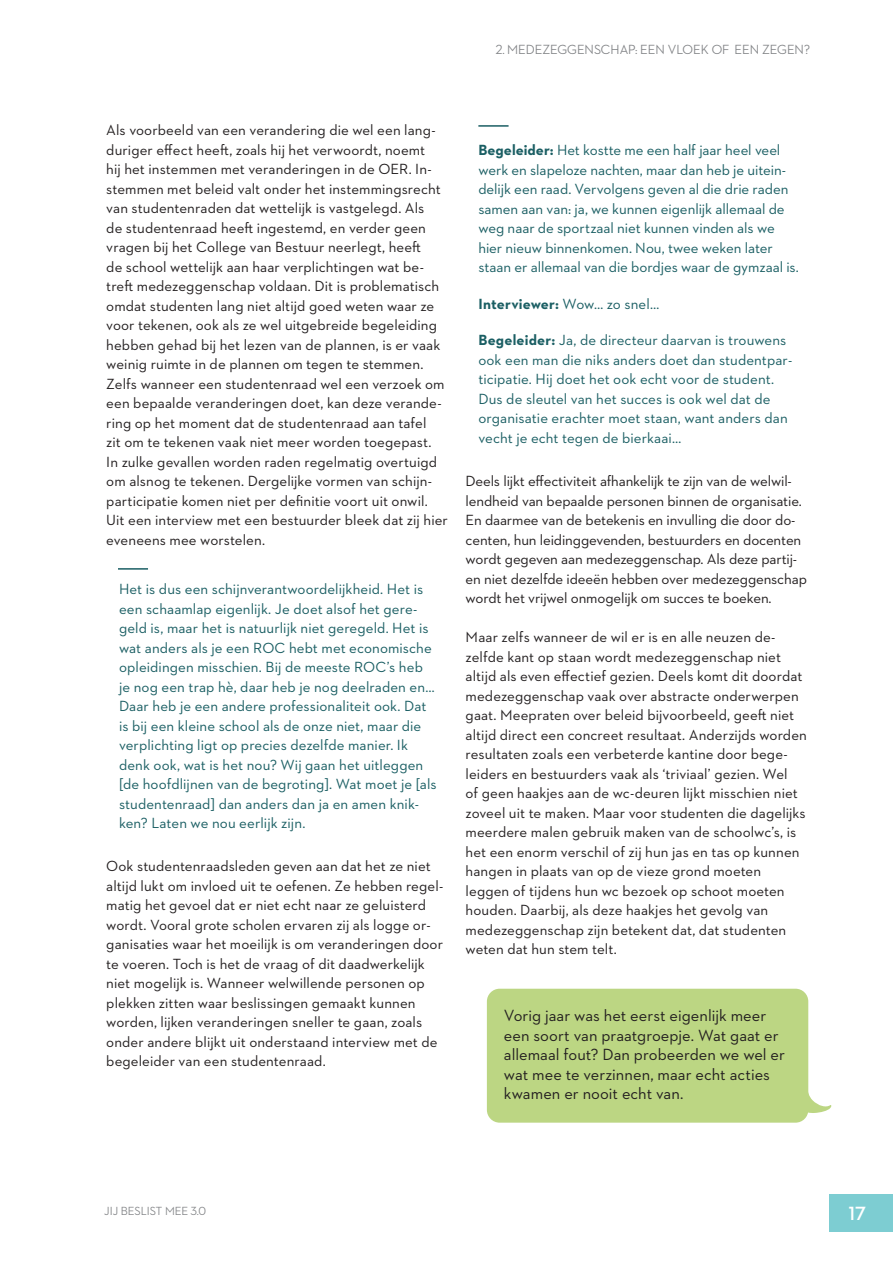
<style>
.page{position:relative;width:893px;height:1263px;background:#fff}
.page>*{position:absolute;margin:0;border:0;box-sizing:border-box;transform-origin:0 0}
.t1{font:700 19.5px "Neutraface 2 Display";color:#fff}
.t2{font:16.5px/19.5px "Neutraface 2 Text";color:#231f20}
.t3{font:15px/19.5px "Neutraface 2 Text";letter-spacing:.005em;color:#231f20}
.t4{font:15px/19.5px "Neutraface 2 Text";letter-spacing:.005em;color:#1a5e63}
.t5{font:700 15px "Neutraface 2 Text";letter-spacing:.01em;color:#1a5e63}
.t6{font:500 13.5px "Neutraface 2 Display";color:#808285}
.t7{font:500 12px "Neutraface 2 Display";color:#808285}
.s1{font-weight:700}
.s2{font-weight:400}
</style>
<div class="page">
<div style="left:829px;top:1194px;width:64px;height:37px;background:#7dcdd2"></div>
<hr style="left:478px;top:125px;width:31px;height:2px;background:#1a5e63">
<hr style="left:119px;top:568px;width:29px;height:2px;background:#1a5e63">
<div style="left:487px;top:989px;width:321px;height:134px;background:#bcd683;border-radius:13px"></div>
<svg style="left:808px;top:1088px;width:24px;height:25px"></svg>
<p class="t6" style="left:495px;top:42px;width:316px">2. MEDEZEGGENSCHAP: EEN VLOEK OF EEN ZEGEN?</p>
<p class="t3" style="left:106px;top:120px;width:343px">Als voorbeeld van een verandering die wel een lang&shy;duriger effect heeft, zoals hij het verwoordt, noemt<br>hij het instemmen met veranderingen in de OER. In&shy;stemmen met beleid valt onder het instemmingsrecht van studentenraden dat wettelijk is vastgelegd. Als<br>de studentenraad heeft ingestemd, en verder geen vragen bij het College van Bestuur neerlegt, heeft<br>de school wettelijk aan haar verplichtingen wat be&shy;treft medezeggenschap voldaan. Dit is problematisch omdat studenten lang niet altijd goed weten waar ze voor tekenen, ook als ze wel uitgebreide begeleiding hebben gehad bij het lezen van de plannen, is er vaak weinig ruimte in de plannen om tegen te stemmen.<br>Zelfs wanneer een studentenraad wel een verzoek om een bepaalde veranderingen doet, kan deze verande&shy;ring op het moment dat de studentenraad aan tafel<br>zit om te tekenen vaak niet meer worden toegepast.<br>In zulke gevallen worden raden regelmatig overtuigd om alsnog te tekenen. Dergelijke vormen van schijn&shy;participatie komen niet per definitie voort uit onwil.<br>Uit een interview met een bestuurder bleek dat zij hier eveneens mee worstelen.</p>
<p class="t4" style="left:119px;top:579px;width:319px">Het is dus een schijnverantwoordelijkheid. Het is een schaamlap eigenlijk. Je doet alsof het gere&shy;geld is, maar het is natuurlijk niet geregeld. Het is wat anders als je een ROC hebt met economische opleidingen misschien. Bij de meeste ROC’s heb je nog een trap hè, daar heb je nog deelraden en… Daar heb je een andere professionaliteit ook. Dat is bij een kleine school als de onze niet, maar die verplichting ligt op precies dezelfde manier. Ik denk ook, wat is het nou? Wij gaan het uitleggen [de hoofdlijnen van de begroting]. Wat moet je [als studentenraad] dan anders dan ja en amen knik&shy;ken? Laten we nou eerlijk zijn.</p>
<p class="t3" style="left:106px;top:856px;width:338px">Ook studentenraadsleden geven aan dat het ze niet altijd lukt om invloed uit te oefenen. Ze hebben regel&shy;matig het gevoel dat er niet echt naar ze geluisterd wordt. Vooral grote scholen ervaren zij als logge or&shy;ganisaties waar het moeilijk is om veranderingen door te voeren. Toch is het de vraag of dit daadwerkelijk niet mogelijk is. Wanneer welwillende personen op plekken zitten waar beslissingen gemaakt kunnen worden, lijken veranderingen sneller te gaan, zoals onder andere blijkt uit onderstaand interview met de begeleider van een studentenraad.</p>
<p class="t4" style="left:478px;top:140px;width:322px"><span class="s1">Begeleider:</span> Het kostte me een half jaar heel veel werk en slapeloze nachten, maar dan heb je uitein&shy;delijk een raad. Vervolgens geven al die drie raden samen aan van: ja, we kunnen eigenlijk allemaal de weg naar de sportzaal niet kunnen vinden als we hier nieuw binnenkomen. Nou, twee weken later staan er allemaal van die bordjes waar de gymzaal is.</p>
<p class="t5" style="left:478px;top:294px;width:182px">Interviewer: <span class="s2">Wow… zo snel…</span></p>
<p class="t4" style="left:478px;top:330px;width:315px"><span class="s1">Begeleider:</span> Ja, de directeur daarvan is trouwens ook een man die niks anders doet dan studentpar&shy;ticipatie. Hij doet het ook echt voor de student.<br>Dus de sleutel van het succes is ook wel dat de organisatie erachter moet staan, want anders dan vecht je echt tegen de bierkaai…</p>
<p class="t3" style="left:466px;top:471px;width:343px">Deels lijkt effectiviteit afhankelijk te zijn van de welwil&shy;lendheid van bepaalde personen binnen de organisatie.<br>En daarmee van de betekenis en invulling die door do&shy;centen, hun leidinggevenden, bestuurders en docenten wordt gegeven aan medezeggenschap. Als deze partij&shy;en niet dezelfde ideeën hebben over medezeggenschap wordt het vrijwel onmogelijk om succes te boeken.</p>
<p class="t3" style="left:466px;top:627px;width:343px">Maar zelfs wanneer de wil er is en alle neuzen de&shy;zelfde kant op staan wordt medezeggenschap niet altijd als even effectief gezien. Deels komt dit doordat medezeggenschap vaak over abstracte onderwerpen gaat. Meepraten over beleid bijvoorbeeld, geeft niet altijd direct een concreet resultaat. Anderzijds worden resultaten zoals een verbeterde kantine door bege&shy;leiders en bestuurders vaak als ‘triviaal’ gezien. Wel<br>of geen haakjes aan de wc-deuren lijkt misschien niet zoveel uit te maken. Maar voor studenten die dagelijks meerdere malen gebruik maken van de schoolwc’s, is het een enorm verschil of zij hun jas en tas op kunnen hangen in plaats van op de vieze grond moeten leggen of tijdens hun wc bezoek op schoot moeten houden. Daarbij, als deze haakjes het gevolg van medezeggenschap zijn betekent dat, dat studenten weten dat hun stem telt.</p>
<p class="t2" style="left:504px;top:1005px;width:283px">Vorig jaar was het eerst eigenlijk meer een soort van praatgroepje. Wat gaat er allemaal fout? Dan probeerden we wel er wat mee te verzinnen, maar echt acties kwamen er nooit echt van.</p>
<p class="t7" style="left:104px;top:1204px;width:103px">JIJ BESLIST MEE 3.0</p>
<h1 class="t1" style="left:849px;top:1202px;width:19px">17</h1>
</div>
